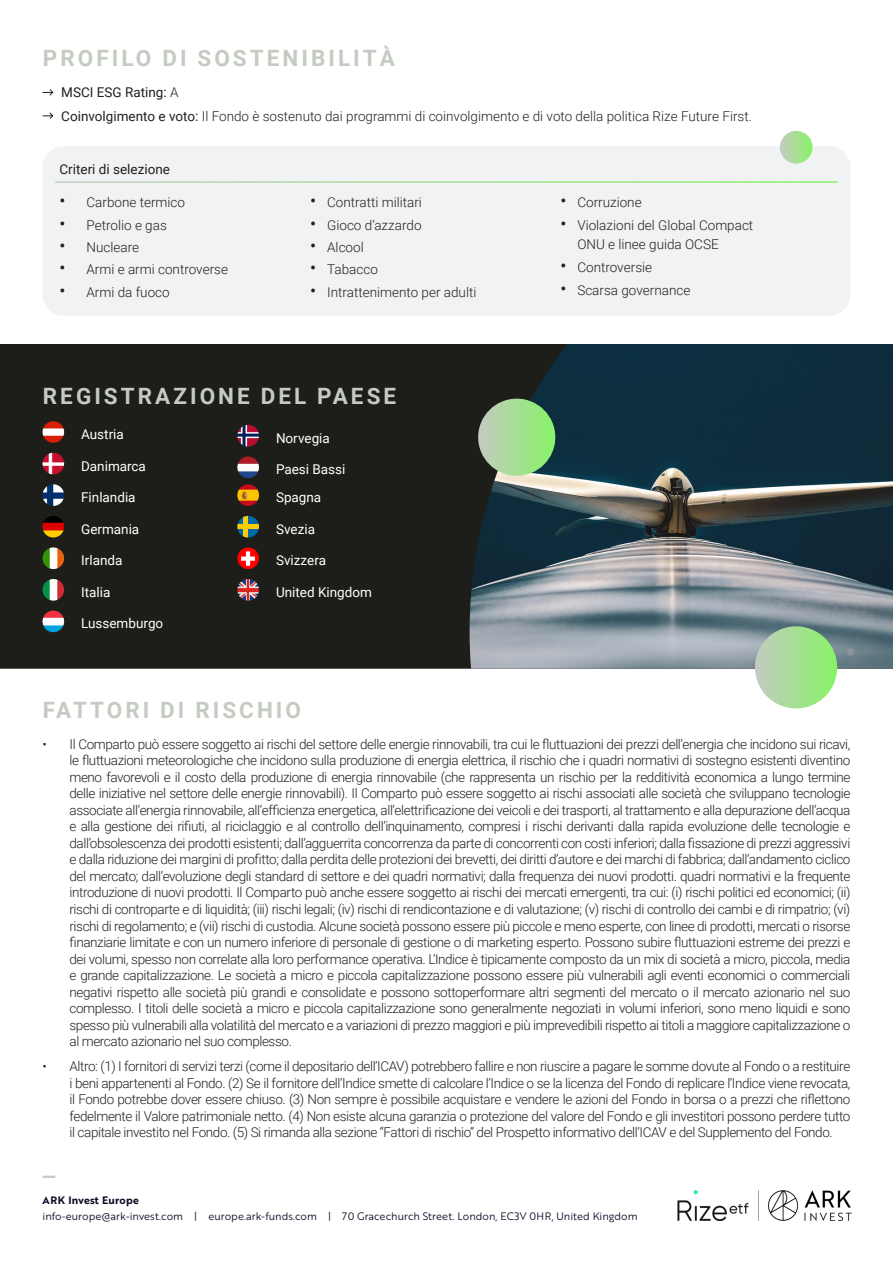
<style>
.page{position:relative;width:893px;height:1263px;background:#fff}
.page>*{position:absolute;margin:0;border:0;box-sizing:border-box;transform-origin:0 0}
.t1{font:700 22.5px "Roboto";letter-spacing:.135em;color:#c4cbc1}
.t2{font:300 13.5px/16.5px "Roboto";color:#231f20;text-align:justify}
.t3{font:13.5px "Roboto";color:#fff}
.t4{font:13.5px "Roboto";color:#231f20}
.t5{font:10.5px "Brother 1816 Book";color:#0a0a23}
.t6{font:10.5px "Brother 1816 Bold";letter-spacing:.02em;color:#0a0a23}
.s1{font-weight:300}
.s2{font-weight:400}
.s3{font-weight:400;font-size:18px}
</style>
<div class="page">
<div style="left:1px;top:345px;width:891px;height:323px;background:#1d1e19"></div>
<img style="left:470px;top:344px;width:423px;height:325px">
<div style="left:478px;top:399px;width:77px;height:77px;background:linear-gradient(to right,#c1c8be,#89f468);border-radius:39px"></div>
<div style="left:755px;top:626px;width:82px;height:82px;background:linear-gradient(to right,#c4cbc1,#89f268);border-radius:41px"></div>
<svg style="left:43px;top:112px;width:11px;height:7px"></svg>
<svg style="left:43px;top:89px;width:11px;height:7px"></svg>
<div style="left:43px;top:146px;width:807px;height:170px;background:#f0f2f3;border-radius:21px"></div>
<hr style="left:55px;top:181px;width:783px;height:2px;background:#fff">
<div style="left:780px;top:131px;width:32px;height:33px;background:linear-gradient(to right,#c4cbc1,#8df16e);border-radius:16px"></div>
<svg style="left:43px;top:1175px;width:12px;height:3px"></svg>
<img style="left:677px;top:1190px;width:174px;height:30px">
<img style="left:43px;top:421px;width:21px;height:22px;border-radius:11px">
<img style="left:43px;top:453px;width:21px;height:21px;border-radius:11px">
<img style="left:43px;top:484px;width:21px;height:22px;border-radius:11px">
<img style="left:43px;top:516px;width:21px;height:21px;border-radius:11px">
<img style="left:43px;top:547px;width:21px;height:22px;border-radius:11px">
<img style="left:43px;top:610px;width:21px;height:22px;border-radius:11px">
<img style="left:43px;top:579px;width:21px;height:22px;border-radius:11px">
<img style="left:237px;top:456px;width:22px;height:22px;border-radius:11px">
<img style="left:237px;top:425px;width:22px;height:22px;border-radius:11px">
<div style="left:237px;top:516px;width:22px;height:21px;background:#006aa7;border-radius:11px"></div>
<hr style="left:243px;top:516px;width:4px;height:21px;background:#fecc00">
<div style="left:237px;top:524px;width:22px;height:5px;background:#fecc00"></div>
<img style="left:237px;top:484px;width:22px;height:22px;border-radius:11px">
<img style="left:237px;top:547px;width:22px;height:22px;border-radius:11px">
<img style="left:237px;top:579px;width:22px;height:22px;border-radius:11px">
<p class="t1" style="left:43px;top:42px;width:354px">PROFILO DI SOSTENIBILITÀ</p>
<p class="t4" style="left:61px;top:83px;width:119px">MSCI ESG Rating: <span class="s1">A</span></p>
<p class="t2" style="left:61px;top:107px;width:692px"><span class="s2">Coinvolgimento e voto:</span> Il Fondo è sostenuto dai programmi di coinvolgimento e di voto della politica Rize Future First.</p>
<p class="t4" style="left:60px;top:160px;width:112px">Criteri di selezione</p>
<p class="t2" style="left:60px;top:194px;width:127px"><span class="s3">•</span> Carbone termico</p>
<p class="t2" style="left:60px;top:216px;width:109px"><span class="s3">•</span> Petrolio e gas</p>
<p class="t2" style="left:60px;top:238px;width:81px"><span class="s3">•</span> Nucleare</p>
<p class="t2" style="left:60px;top:261px;width:170px"><span class="s3">•</span> Armi e armi controverse</p>
<p class="t2" style="left:60px;top:283px;width:112px"><span class="s3">•</span> Armi da fuoco</p>
<p class="t2" style="left:310px;top:194px;width:113px"><span class="s3">•</span> Contratti militari</p>
<p class="t2" style="left:310px;top:216px;width:113px"><span class="s3">•</span> Gioco d’azzardo</p>
<p class="t2" style="left:310px;top:238px;width:55px"><span class="s3">•</span> Alcool</p>
<p class="t2" style="left:310px;top:261px;width:69px"><span class="s3">•</span> Tabacco</p>
<p class="t2" style="left:310px;top:283px;width:168px"><span class="s3">•</span> Intrattenimento per adulti</p>
<p class="t1" style="left:43px;top:380px;width:355px">REGISTRAZIONE DEL PAESE</p>
<p class="t3" style="left:81px;top:425px;width:44px">Austria</p>
<p class="t3" style="left:81px;top:456px;width:66px">Danimarca</p>
<p class="t3" style="left:81px;top:488px;width:56px">Finlandia</p>
<p class="t3" style="left:81px;top:519px;width:60px">Germania</p>
<p class="t3" style="left:81px;top:551px;width:43px">Irlanda</p>
<p class="t3" style="left:81px;top:583px;width:31px">Italia</p>
<p class="t3" style="left:81px;top:614px;width:84px">Lussemburgo</p>
<p class="t3" style="left:276px;top:429px;width:55px">Norvegia</p>
<p class="t3" style="left:276px;top:460px;width:71px">Paesi Bassi</p>
<p class="t3" style="left:276px;top:488px;width:47px">Spagna</p>
<p class="t3" style="left:276px;top:519px;width:41px">Svezia</p>
<p class="t3" style="left:276px;top:551px;width:52px">Svizzera</p>
<p class="t3" style="left:276px;top:583px;width:97px">United Kingdom</p>
<p class="t2" style="left:560px;top:194px;width:83px"><span class="s3">•</span> Corruzione</p>
<p class="t2" style="left:577px;top:216px;width:177px;line-height:18.8px;text-indent:-17px"><span class="s3">•</span> Violazioni del Global Compact<br>ONU e linee guida OCSE</p>
<p class="t2" style="left:560px;top:259px;width:93px"><span class="s3">•</span> Controversie</p>
<p class="t2" style="left:560px;top:282px;width:132px"><span class="s3">•</span> Scarsa governance</p>
<p class="t1" style="left:43px;top:694px;width:260px">FATTORI DI RISCHIO</p>
<p class="t2" style="left:70px;top:735px;width:782px;text-indent:-27px">• Il Comparto può essere soggetto ai rischi del settore delle energie rinnovabili, tra cui le fluttuazioni dei prezzi dell’energia che incidono sui ricavi, le fluttuazioni meteorologiche che incidono sulla produzione di energia elettrica, il rischio che i quadri normativi di sostegno esistenti diventino meno favorevoli e il costo della produzione di energia rinnovabile (che rappresenta un rischio per la redditività economica a lungo termine delle iniziative nel settore delle energie rinnovabili). Il Comparto può essere soggetto ai rischi associati alle società che sviluppano tecnologie associate all’energia rinnovabile, all’efficienza energetica, all’elettrificazione dei veicoli e dei trasporti, al trattamento e alla depurazione dell’acqua e alla gestione dei rifiuti, al riciclaggio e al controllo dell’inquinamento, compresi i rischi derivanti dalla rapida evoluzione delle tecnologie e dall’obsolescenza dei prodotti esistenti; dall’agguerrita concorrenza da parte di concorrenti con costi inferiori; dalla fissazione di prezzi aggressivi e dalla riduzione dei margini di profitto; dalla perdita delle protezioni dei brevetti, dei diritti d’autore e dei marchi di fabbrica; dall’andamento ciclico del mercato; dall’evoluzione degli standard di settore e dei quadri normativi; dalla frequenza dei nuovi prodotti. quadri normativi e la frequente introduzione di nuovi prodotti. Il Comparto può anche essere soggetto ai rischi dei mercati emergenti, tra cui: (i) rischi politici ed economici; (ii) rischi di controparte e di liquidità; (iii) rischi legali; (iv) rischi di rendicontazione e di valutazione; (v) rischi di controllo dei cambi e di rimpatrio; (vi) rischi di regolamento; e (vii) rischi di custodia. Alcune società possono essere più piccole e meno esperte, con linee di prodotti, mercati o risorse finanziarie limitate e con un numero inferiore di personale di gestione o di marketing esperto. Possono subire fluttuazioni estreme dei prezzi e dei volumi, spesso non correlate alla loro performance operativa. L’Indice è tipicamente composto da un mix di società a micro, piccola, media e grande capitalizzazione. Le società a micro e piccola capitalizzazione possono essere più vulnerabili agli eventi economici o commerciali negativi rispetto alle società più grandi e consolidate e possono sottoperformare altri segmenti del mercato o il mercato azionario nel suo complesso. I titoli delle società a micro e piccola capitalizzazione sono generalmente negoziati in volumi inferiori, sono meno liquidi e sono spesso più vulnerabili alla volatilità del mercato e a variazioni di prezzo maggiori e più imprevedibili rispetto ai titoli a maggiore capitalizzazione o al mercato azionario nel suo complesso.</p>
<p class="t2" style="left:70px;top:1057px;width:782px;text-indent:-27px">• Altro: (1) I fornitori di servizi terzi (come il depositario dell’ICAV) potrebbero fallire e non riuscire a pagare le somme dovute al Fondo o a restituire i beni appartenenti al Fondo. (2) Se il fornitore dell’Indice smette di calcolare l’Indice o se la licenza del Fondo di replicare l’Indice viene revocata, il Fondo potrebbe dover essere chiuso. (3) Non sempre è possibile acquistare e vendere le azioni del Fondo in borsa o a prezzi che riflettono fedelmente il Valore patrimoniale netto. (4) Non esiste alcuna garanzia o protezione del valore del Fondo e gli investitori possono perdere tutto il capitale investito nel Fondo. (5) Si rimanda alla sezione “Fattori di rischio” del Prospetto informativo dell’ICAV e del Supplemento del Fondo.</p>
<p class="t6" style="left:43px;top:1192px;width:98px">ARK Invest Europe</p>
<p class="t5" style="left:43px;top:1209px;width:596px">info-europe@ark-invest.com | europe.ark-funds.com | 70 Gracechurch Street. London, EC3V 0HR, United Kingdom</p>
</div>
